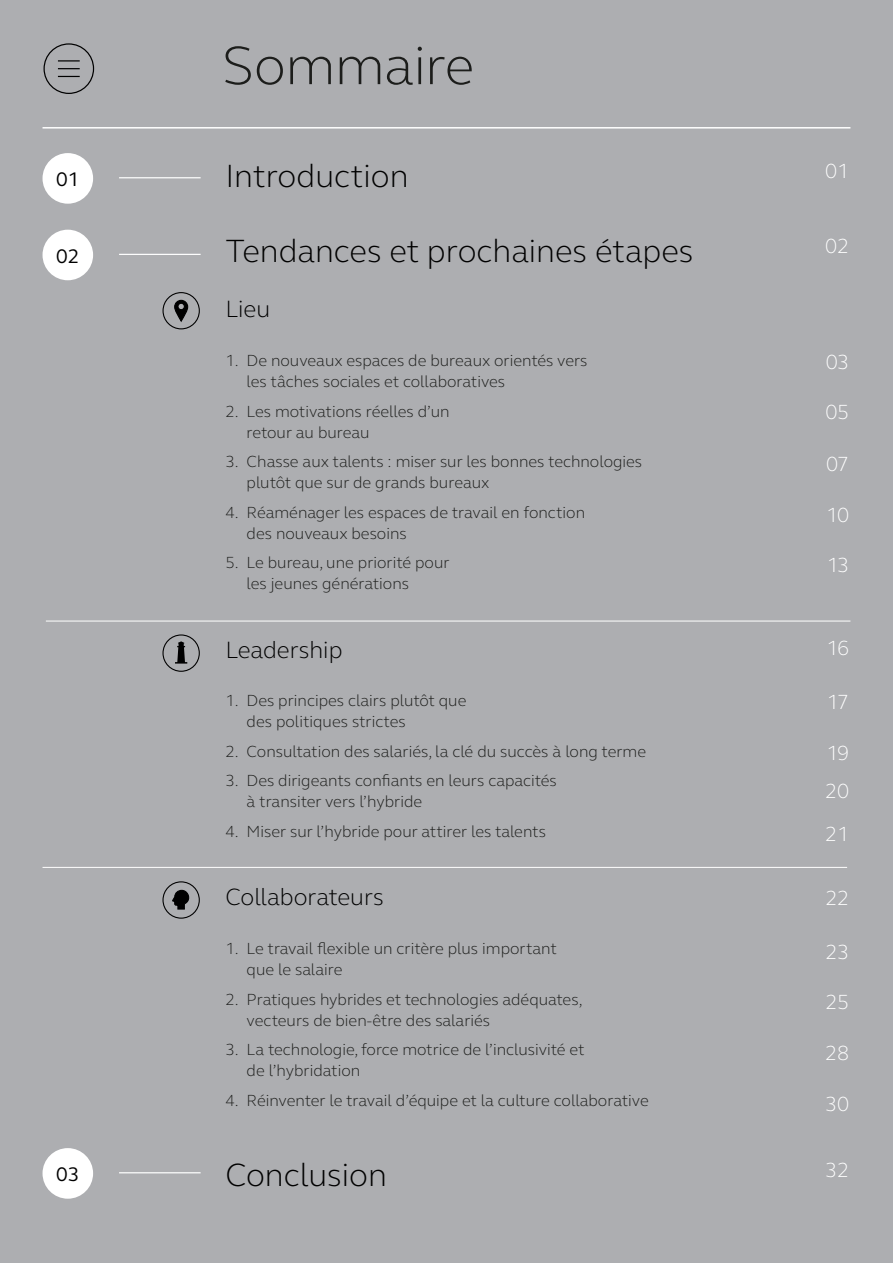
<style>
.page{position:relative;width:893px;height:1263px;background:#adaeb1}
.page>*{position:absolute;margin:0;border:0;box-sizing:border-box;transform-origin:0 0}
.t1{font:300 55.5px "GN Elliot";letter-spacing:-.005em;color:#1c1d1b}
.t2{font:300 33px "GN Elliot";color:#000}
.t3{font:300 24.15px "GN Elliot";color:#000}
.t4{font:300 21px "GN Elliot";letter-spacing:-.025em;color:#fff}
.t5{font:20.1px "GN Elliot";color:#000}
.t6{font:300 16.5px/21px "GN Elliot";color:#1c1d1b}
</style>
<div class="page">
<hr style="left:43px;top:127px;width:807px;height:2px;background:#fff">
<hr style="left:46px;top:621px;width:804px;height:1px;background:#fff">
<hr style="left:43px;top:867px;width:804px;height:1px;background:#fff">
<hr style="left:119px;top:177px;width:82px;height:1px;background:#fff">
<hr style="left:119px;top:1172px;width:82px;height:1px;background:#fff">
<hr style="left:119px;top:254px;width:82px;height:1px;background:#fff">
<div style="left:44px;top:43px;width:50px;height:51px;border:1px solid #000;border-radius:50%"></div>
<hr style="left:58px;top:60px;width:22px;height:2px;background:#000">
<svg style="left:58px;top:68px;width:22px;height:1px"></svg>
<svg style="left:58px;top:76px;width:22px;height:1px"></svg>
<div style="left:162px;top:881px;width:38px;height:38px;border:1px solid #000;border-radius:50%"></div>
<svg style="left:172px;top:889px;width:18px;height:21px"></svg>
<div style="left:162px;top:634px;width:38px;height:38px;border:1px solid #000;border-radius:50%"></div>
<svg style="left:175px;top:641px;width:12px;height:23px"></svg>
<div style="left:163px;top:292px;width:37px;height:37px;border:1px solid #000;border-radius:50%"></div>
<svg style="left:174px;top:299px;width:15px;height:23px"></svg>
<div style="left:43px;top:153px;width:50px;height:51px;background:#fff;border-radius:50%"></div>
<div style="left:43px;top:1148px;width:50px;height:51px;background:#fff;border-radius:50%"></div>
<div style="left:43px;top:230px;width:50px;height:50px;background:#fff;border-radius:50%"></div>
<p class="t5" style="left:56px;top:166px;width:25px">01</p>
<p class="t5" style="left:56px;top:242px;width:25px">02</p>
<p class="t5" style="left:56px;top:1161px;width:25px">03</p>
<h1 class="t1" style="left:222px;top:28px;width:253px">Sommaire</h1>
<h2 class="t2" style="left:225px;top:154px;width:185px">Introduction</h2>
<h2 class="t2" style="left:225px;top:228px;width:470px">Tendances et prochaines étapes</h2>
<h3 class="t3" style="left:225px;top:293px;width:46px">Lieu</h3>
<p class="t6" style="left:247px;top:349px;width:342px;text-indent:-21px">1. De nouveaux espaces de bureaux orientés vers les tâches sociales et collaboratives</p>
<p class="t6" style="left:247px;top:400px;width:205px;text-indent:-21px">2. Les motivations réelles d’un retour au bureau</p>
<p class="t6" style="left:247px;top:451px;width:397px;text-indent:-21px">3. Chasse aux talents : miser sur les bonnes technologies plutôt que sur de grands bureaux</p>
<p class="t6" style="left:247px;top:501px;width:340px;text-indent:-21px">4. Réaménager les espaces de travail en fonction des nouveaux besoins</p>
<p class="t6" style="left:247px;top:552px;width:204px;text-indent:-21px">5. Le bureau, une priorité pour les jeunes générations</p>
<h3 class="t3" style="left:225px;top:633px;width:119px">Leadership</h3>
<p class="t6" style="left:247px;top:690px;width:221px;text-indent:-21px">1. Des principes clairs plutôt que des politiques strictes</p>
<p class="t6" style="left:225px;top:740px;width:422px">2. Consultation des salariés, la clé du succès à long terme</p>
<p class="t6" style="left:247px;top:770px;width:312px;text-indent:-21px">3. Des dirigeants confiants en leurs capacités à transiter vers l’hybride</p>
<p class="t6" style="left:225px;top:820px;width:322px">4. Miser sur l’hybride pour attirer les talents</p>
<h3 class="t3" style="left:225px;top:881px;width:160px">Collaborateurs</h3>
<p class="t6" style="left:247px;top:938px;width:312px;text-indent:-21px">1. Le travail flexible un critère plus important que le salaire</p>
<p class="t6" style="left:247px;top:988px;width:337px;text-indent:-21px">2. Pratiques hybrides et technologies adéquates, vecteurs de bien-être des salariés</p>
<p class="t6" style="left:247px;top:1039px;width:340px;text-indent:-21px">3. La technologie, force motrice de l’inclusivité et de l’hybridation</p>
<p class="t6" style="left:225px;top:1089px;width:425px">4. Réinventer le travail d’équipe et la culture collaborative</p>
<h2 class="t2" style="left:225px;top:1152px;width:163px">Conclusion</h2>
<p class="t4" style="left:825px;top:157px;width:26px">01</p>
<p class="t4" style="left:825px;top:232px;width:26px">02</p>
<p class="t4" style="left:826px;top:347px;width:25px">03</p>
<p class="t4" style="left:825px;top:398px;width:25px">05</p>
<p class="t4" style="left:826px;top:450px;width:25px">07</p>
<p class="t4" style="left:826px;top:501px;width:25px">10</p>
<p class="t4" style="left:827px;top:551px;width:24px">13</p>
<p class="t4" style="left:826px;top:633px;width:24px">16</p>
<p class="t4" style="left:827px;top:688px;width:24px">17</p>
<p class="t4" style="left:826px;top:738px;width:24px">19</p>
<p class="t4" style="left:825px;top:777px;width:26px">20</p>
<p class="t4" style="left:825px;top:820px;width:26px">21</p>
<p class="t4" style="left:825px;top:883px;width:25px">22</p>
<p class="t4" style="left:825px;top:937px;width:25px">23</p>
<p class="t4" style="left:826px;top:988px;width:25px">25</p>
<p class="t4" style="left:825px;top:1038px;width:26px">28</p>
<p class="t4" style="left:825px;top:1090px;width:26px">30</p>
<p class="t4" style="left:825px;top:1155px;width:26px">32</p>
</div>
